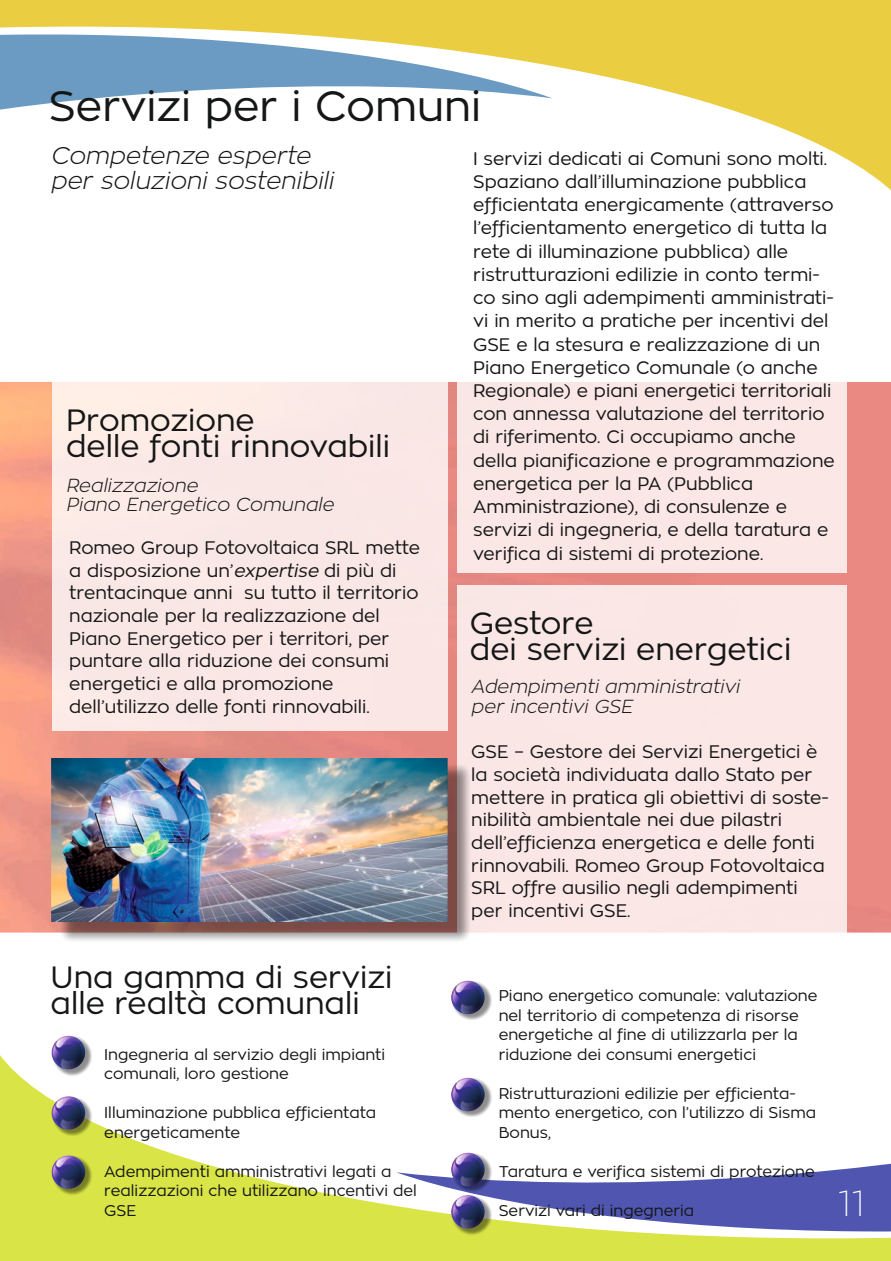
<style>
.page{position:relative;width:891px;height:1261px;background:#fff}
.page>*{position:absolute;margin:0;border:0;box-sizing:border-box;transform-origin:0 0}
.t1{font:42.15px "Zona Pro";color:#151616}
.t2{font:100 36px "Zona Pro";color:#fff}
.t3{font:30.45px/26.1px "Zona Pro";color:#151616}
.t4{font:italic 300 24px/24.8px "Zona Pro";color:#151616}
.t5{font:italic 300 18.75px/19.4px "Zona Pro";color:#151616}
.t6{font:18px/23.2px "Zona Pro";color:#151616}
.t7{font:15.45px/19.5px "Zona Pro";color:#151616}
.s1{font-style:italic}
</style>
<div class="page">
<svg style="left:0;top:0;width:890px;height:190px"></svg>
<svg style="left:0;top:1055px;width:890px;height:205px"></svg>
<svg style="left:0;top:34px;width:552px;height:76px"></svg>
<svg style="left:396px;top:1161px;width:494px;height:70px"></svg>
<img style="left:0;top:382px;width:890px;height:550px">
<div style="left:456px;top:381px;width:390px;height:192px;background:#fae7e6"></div>
<div style="left:456px;top:584px;width:390px;height:358px;background:#fae7e6"></div>
<div style="left:52px;top:381px;width:395px;height:349px;background:#f9e7e5"></div>
<div style="left:54px;top:759px;width:421px;height:189px;background:#151616;opacity:.49"></div>
<img style="left:52px;top:758px;width:395px;height:163px">
<div style="left:51px;top:1035px;width:42px;height:42px;background:#151616;opacity:.49"></div>
<img style="left:52px;top:1035px;width:33px;height:34px;border-radius:50%">
<div style="left:450px;top:980px;width:42px;height:42px;background:#151616;opacity:.49"></div>
<img style="left:451px;top:980px;width:33px;height:34px;border-radius:50%">
<div style="left:51px;top:1096px;width:42px;height:41px;background:#151616;opacity:.49"></div>
<img style="left:52px;top:1096px;width:33px;height:33px;border-radius:50%">
<div style="left:450px;top:1077px;width:42px;height:42px;background:#151616;opacity:.49"></div>
<img style="left:451px;top:1077px;width:33px;height:34px;border-radius:50%">
<div style="left:51px;top:1155px;width:42px;height:41px;background:#151616;opacity:.49"></div>
<img style="left:52px;top:1155px;width:33px;height:33px;border-radius:50%">
<div style="left:450px;top:1152px;width:42px;height:42px;background:#151616;opacity:.49"></div>
<img style="left:451px;top:1152px;width:33px;height:34px;border-radius:50%">
<div style="left:450px;top:1194px;width:42px;height:42px;background:#151616;opacity:.49"></div>
<img style="left:451px;top:1194px;width:33px;height:34px;border-radius:50%">
<h1 class="t1" style="left:49px;top:87px;width:433px">Servizi per i Comuni</h1>
<h3 class="t4" style="left:50px;top:145px;width:284px">Competenze esperte per soluzioni sostenibili</h3>
<p class="t6" style="left:473px;top:148px;width:363px">I servizi dedicati ai Comuni sono molti.<br>Spaziano dall’illuminazione pubblica efficientata energicamente (attraverso l’efficientamento energetico di tutta la rete di illuminazione pubblica) alle ristrutturazioni edilizie in conto termi&shy;co sino agli adempimenti amministrati&shy;vi in merito a pratiche per incentivi del GSE e la stesura e realizzazione di un Piano Energetico Comunale (o anche Regionale) e piani energetici territoriali con annessa valutazione del territorio di riferimento. Ci occupiamo anche della pianificazione e programmazione energetica per la PA (Pubblica Amministrazione), di consulenze e servizi di ingegneria, e della taratura e verifica di sistemi di protezione.</p>
<h3 class="t3" style="left:66px;top:408px;width:325px">Promozione<br>delle fonti rinnovabili</h3>
<p class="t5" style="left:66px;top:476px;width:269px">Realizzazione<br>Piano Energetico Comunale</p>
<p class="t6" style="left:69px;top:537px;width:352px;line-height:22.6px">Romeo Group Fotovoltaica SRL mette a disposizione un’<span class="s1">expertise</span> di più di trentacinque anni su tutto il territorio nazionale per la realizzazione del Piano Energetico per i territori, per puntare alla riduzione dei consumi energetici e alla promozione dell’utilizzo delle fonti rinnovabili.</p>
<h3 class="t3" style="left:470px;top:611px;width:323px">Gestore<br>dei servizi energetici</h3>
<p class="t5" style="left:471px;top:677px;width:270px">Adempimenti amministrativi per incentivi GSE</p>
<p class="t6" style="left:471px;top:741px;width:359px;line-height:22.6px">GSE – Gestore dei Servizi Energetici è la società individuata dallo Stato per mettere in pratica gli obiettivi di soste&shy;nibilità ambientale nei due pilastri dell’efficienza energetica e delle fonti rinnovabili. Romeo Group Fotovoltaica SRL offre ausilio negli adempimenti per incentivi GSE.</p>
<h3 class="t3" style="left:51px;top:965px;width:343px">Una gamma di servizi alle realtà comunali</h3>
<p class="t7" style="left:498px;top:986px;width:320px">Piano energetico comunale: valutazione nel territorio di competenza di risorse energetiche al fine di utilizzarla per la</p>
<p class="t7" style="left:104px;top:1045px;width:282px">Ingegneria al servizio degli impianti</p>
<p class="t7" style="left:498px;top:1045px;width:259px">riduzione dei consumi energetici</p>
<p class="t7" style="left:104px;top:1064px;width:186px">comunali, loro gestione</p>
<p class="t7" style="left:104px;top:1103px;width:273px">Illuminazione pubblica efficientata energeticamente</p>
<p class="t7" style="left:498px;top:1084px;width:319px">Ristrutturazioni edilizie per efficienta&shy;mento energetico, con l’utilizzo di Sisma<br>Bonus,</p>
<p class="t7" style="left:498px;top:1162px;width:317px">Taratura e verifica sistemi di protezione</p>
<p class="t7" style="left:104px;top:1162px;width:314px">Adempimenti amministrativi legati a realizzazioni che utilizzano incentivi del<br>GSE</p>
<p class="t7" style="left:498px;top:1201px;width:197px">Servizi vari di ingegneria</p>
<h2 class="t2" style="left:838px;top:1186px;width:29px">11</h2>
</div>
